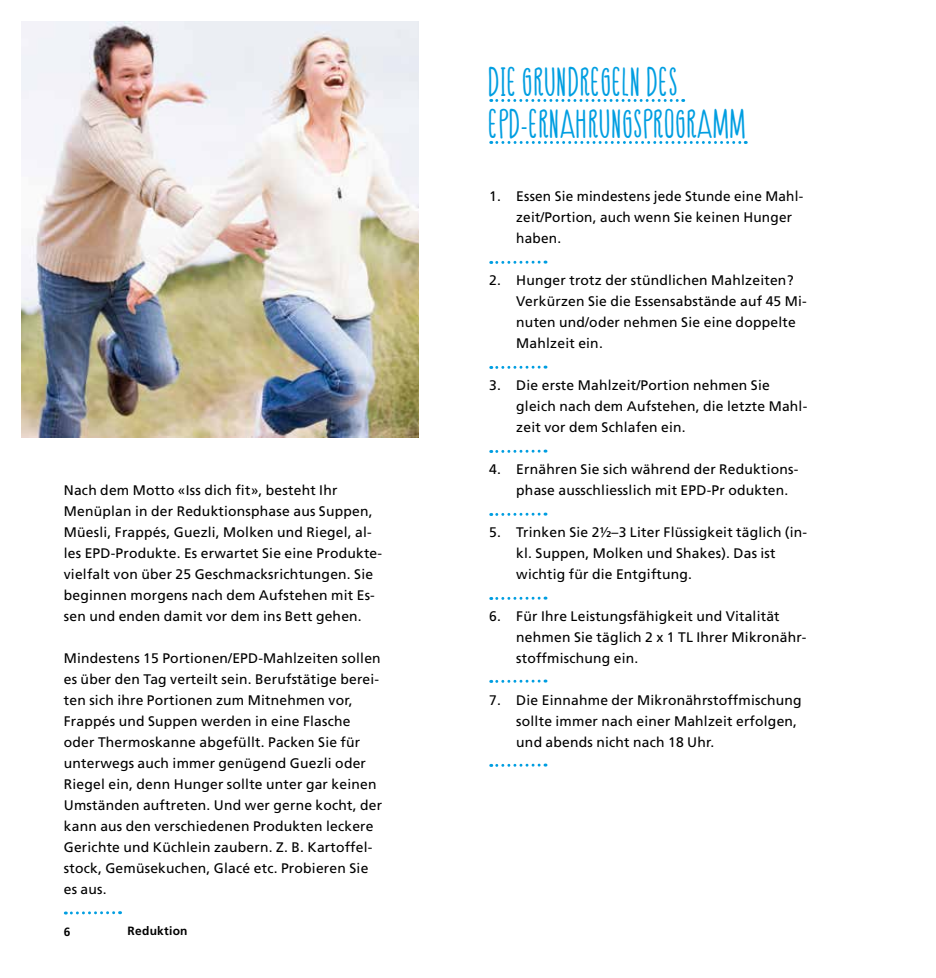
<style>
.page{position:relative;width:936px;height:978px;background:#fff}
.page>*{position:absolute;margin:0;border:0;box-sizing:border-box;transform-origin:0 0}
.t1{font:36px/42px "HAPPYCLOUD Heavy";letter-spacing:.02em;color:#009ee1}
.t2{font:13.8px/21px "Frutiger LT";letter-spacing:.015em;color:#000}
.t3{font:700 12px "Frutiger LT";letter-spacing:.02em;color:#000}
</style>
<div class="page">
<img style="left:22px;top:22px;width:396px;height:416px">
<svg style="left:490px;top:99px;width:193px;height:3px"></svg>
<svg style="left:497px;top:141px;width:249px;height:3px"></svg>
<svg style="left:497px;top:261px;width:49px;height:3px"></svg>
<svg style="left:497px;top:366px;width:49px;height:3px"></svg>
<svg style="left:497px;top:450px;width:49px;height:3px"></svg>
<svg style="left:497px;top:513px;width:49px;height:3px"></svg>
<svg style="left:497px;top:597px;width:49px;height:3px"></svg>
<svg style="left:497px;top:680px;width:49px;height:3px"></svg>
<svg style="left:497px;top:764px;width:49px;height:3px"></svg>
<svg style="left:65px;top:911px;width:55px;height:3px"></svg>
<p class="t2" style="left:64px;top:480px;width:320px">Nach dem Motto «Iss dich fit», besteht Ihr Menüplan in der Reduktionsphase aus Suppen, Müesli, Frappés, Guezli, Molken und Riegel, al&shy;les EPD-Produkte. Es erwartet Sie eine Produkte&shy;vielfalt von über 25 Geschmacksrichtungen. Sie beginnen morgens nach dem Aufstehen mit Es&shy;sen und enden damit vor dem ins Bett gehen.</p>
<p class="t2" style="left:64px;top:648px;width:320px">Mindestens 15 Portionen/EPD-Mahlzeiten sollen es über den Tag verteilt sein. Berufstätige berei&shy;ten sich ihre Portionen zum Mitnehmen vor, Frappés und Suppen werden in eine Flasche oder Thermoskanne abgefüllt. Packen Sie für unterwegs auch immer genügend Guezli oder Riegel ein, denn Hunger sollte unter gar keinen Umständen auftreten. Und wer gerne kocht, der kann aus den verschiedenen Produkten leckere Gerichte und Küchlein zaubern. Z. B. Kartoffel&shy;stock, Gemüsekuchen, Glacé etc. Probieren Sie es aus.</p>
<p class="t3" style="left:64px;top:925px;width:8px">6</p>
<p class="t3" style="left:128px;top:925px;width:61px">Reduktion</p>
<h1 class="t1" style="left:489px;top:63px;width:259px">DIE GRUNDREGELN DES<br>EPD-ERNÄHRUNGSPROGRAMM</h1>
<p class="t2" style="left:516px;top:186px;width:288px;text-indent:-27px">1. Essen Sie mindestens jede Stunde eine Mahl&shy;zeit/Portion, auch wenn Sie keinen Hunger haben.</p>
<p class="t2" style="left:516px;top:270px;width:292px;text-indent:-27px">2. Hunger trotz der stündlichen Mahlzeiten?<br>Verkürzen Sie die Essensabstände auf 45 Mi&shy;nuten und/oder nehmen Sie eine doppelte Mahlzeit ein.</p>
<p class="t2" style="left:516px;top:375px;width:292px;text-indent:-27px">3. Die erste Mahlzeit/Portion nehmen Sie gleich nach dem Aufstehen, die letzte Mahl&shy;zeit vor dem Schlafen ein.</p>
<p class="t2" style="left:516px;top:459px;width:283px;text-indent:-27px">4. Ernähren Sie sich während der Reduktions&shy;phase ausschliesslich mit EPD-Pr odukten.</p>
<p class="t2" style="left:516px;top:522px;width:292px;text-indent:-27px">5. Trinken Sie 2½–3 Liter Flüssigkeit täglich (in&shy;kl. Suppen, Molken und Shakes). Das ist wichtig für die Entgiftung.</p>
<p class="t2" style="left:516px;top:606px;width:292px;text-indent:-27px">6. Für Ihre Leistungsfähigkeit und Vitalität nehmen Sie täglich 2 x 1 TL Ihrer Mikronähr&shy;stoffmischung ein.</p>
<p class="t2" style="left:516px;top:690px;width:287px;text-indent:-27px">7. Die Einnahme der Mikronährstoffmischung sollte immer nach einer Mahlzeit erfolgen, und abends nicht nach 18 Uhr.</p>
</div>
